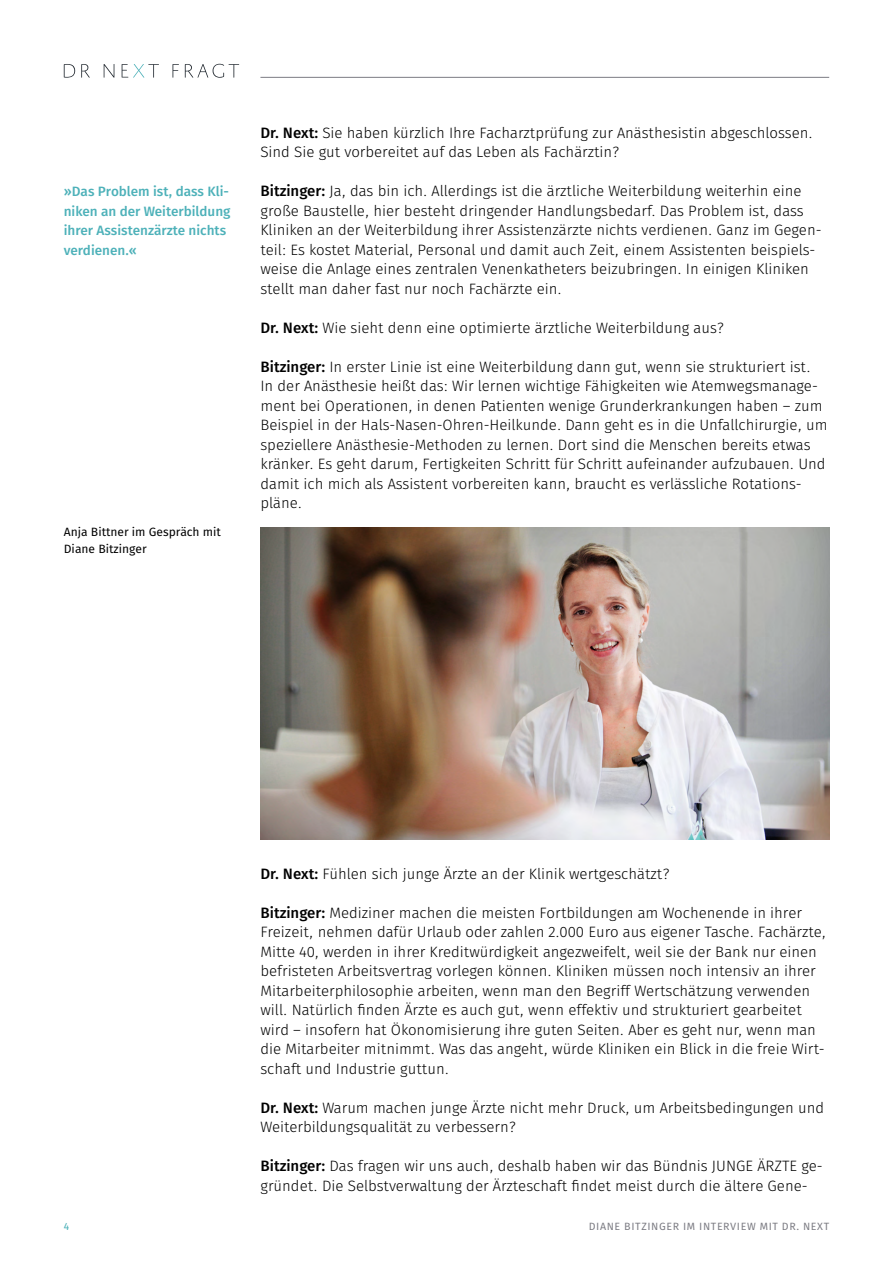
<style>
.page{position:relative;width:893px;height:1263px;background:#fff}
.page>*{position:absolute;margin:0;border:0;box-sizing:border-box;transform-origin:0 0}
.t1{font:15px/19.5px "Fira Sans OT Light";color:#000}
.t2{font:13.5px/19.5px "Fira Sans OT Medium";color:#4db1b9}
.t3{font:12px/16.8px "Fira Sans OT";color:#000}
.t4{font:10.5px "Fira Sans OT";letter-spacing:.06em;color:#7c7c83}
.t5{font:10.5px "Fira Sans OT";color:#4db1b9}
.s1{font-family:"Fira Sans OT Medium"}
</style>
<div class="page">
<svg style="left:172px;top:64px;width:67px;height:14px"></svg>
<svg style="left:64px;top:64px;width:95px;height:14px"></svg>
<hr style="left:260px;top:77px;width:569px;height:1px;background:#7c7c83">
<img style="left:260px;top:528px;width:569px;height:312px">
<p class="t2" style="left:64px;top:183px;width:168px">»Das Problem ist, dass Kli&shy;niken an der Weiterbildung ihrer Assistenzärzte nichts verdienen.«</p>
<p class="t3" style="left:64px;top:524px;width:159px">Anja Bittner im Gespräch mit<br>Diane Bitzinger</p>
<p class="t1" style="left:260px;top:124px;width:554px"><span class="s1">Dr. Next:</span> Sie haben kürzlich Ihre Facharztprüfung zur Anästhesistin abgeschlossen.<br>Sind Sie gut vorbereitet auf das Leben als Fachärztin?</p>
<p class="t1" style="left:260px;top:182px;width:563px"><span class="s1">Bitzinger:</span> Ja, das bin ich. Allerdings ist die ärztliche Weiterbildung weiterhin eine große Baustelle, hier besteht dringender Handlungsbedarf. Das Problem ist, dass Kliniken an der Weiterbildung ihrer Assistenzärzte nichts verdienen. Ganz im Gegen&shy;teil: Es kostet Material, Personal und damit auch Zeit, einem Assistenten beispiels&shy;weise die Anlage eines zentralen Venenkatheters beizubringen. In einigen Kliniken stellt man daher fast nur noch Fachärzte ein.</p>
<p class="t1" style="left:260px;top:319px;width:466px"><span class="s1">Dr. Next:</span> Wie sieht denn eine optimierte ärztliche Weiterbildung aus?</p>
<p class="t1" style="left:260px;top:358px;width:569px"><span class="s1">Bitzinger:</span> In erster Linie ist eine Weiterbildung dann gut, wenn sie strukturiert ist.<br>In der Anästhesie heißt das: Wir lernen wichtige Fähigkeiten wie Atemwegsmanage&shy;ment bei Operationen, in denen Patienten wenige Grunderkrankungen haben – zum Beispiel in der Hals-Nasen-Ohren-Heilkunde. Dann geht es in die Unfallchirurgie, um speziellere Anästhesie-Methoden zu lernen. Dort sind die Menschen bereits etwas kränker. Es geht darum, Fertigkeiten Schritt für Schritt aufeinander aufzubauen. Und damit ich mich als Assistent vorbereiten kann, braucht es verlässliche Rotations&shy;pläne.</p>
<p class="t1" style="left:260px;top:865px;width:411px"><span class="s1">Dr. Next:</span> Fühlen sich junge Ärzte an der Klinik wertgeschätzt?</p>
<p class="t1" style="left:260px;top:904px;width:567px"><span class="s1">Bitzinger:</span> Mediziner machen die meisten Fortbildungen am Wochenende in ihrer Freizeit, nehmen dafür Urlaub oder zahlen 2.000 Euro aus eigener Tasche. Fachärzte, Mitte 40, werden in ihrer Kreditwürdigkeit angezweifelt, weil sie der Bank nur einen befristeten Arbeitsvertrag vorlegen können. Kliniken müssen noch intensiv an ihrer Mitarbeiterphilosophie arbeiten, wenn man den Begriff Wertschätzung verwenden will. Natürlich finden Ärzte es auch gut, wenn effektiv und strukturiert gearbeitet wird – insofern hat Ökonomisierung ihre guten Seiten. Aber es geht nur, wenn man die Mitarbeiter mitnimmt. Was das angeht, würde Kliniken ein Blick in die freie Wirt&shy;schaft und Industrie guttun.</p>
<p class="t1" style="left:260px;top:1099px;width:565px"><span class="s1">Dr. Next:</span> Warum machen junge Ärzte nicht mehr Druck, um Arbeitsbedingungen und<br>Weiterbildungsqualität zu verbessern?</p>
<p class="t1" style="left:260px;top:1157px;width:564px"><span class="s1">Bitzinger:</span> Das fragen wir uns auch, deshalb haben wir das Bündnis JUNGE ÄRZTE ge&shy;gründet. Die Selbstverwaltung der Ärzteschaft findet meist durch die ältere Gene-</p>
<p class="t5" style="left:64px;top:1219px;width:7px">4</p>
<p class="t4" style="left:589px;top:1219px;width:242px">DIANE BITZINGER IM INTERVIEW MIT DR. NEXT</p>
</div>
